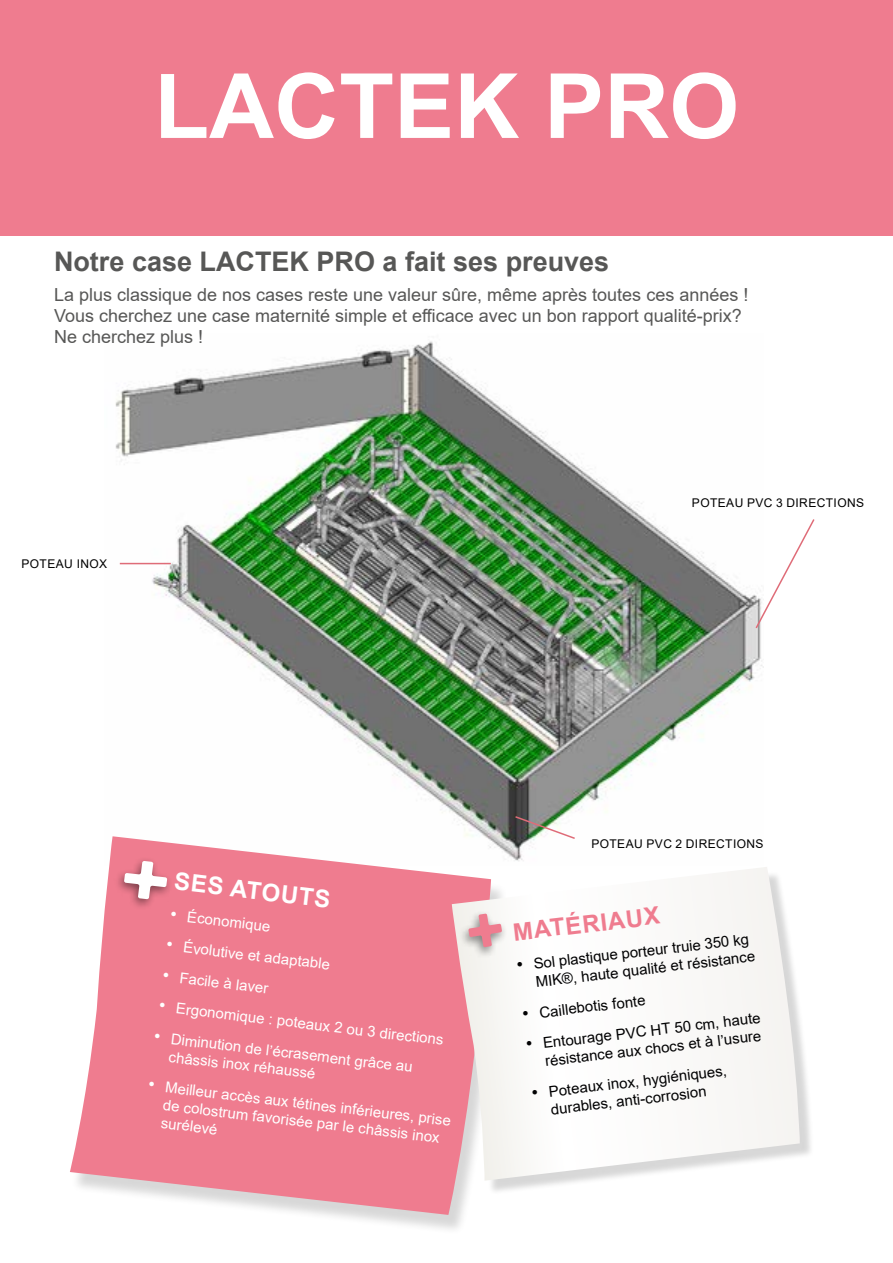
<style>
.page{position:relative;width:893px;height:1263px;background:#fff}
.page>*{position:absolute;margin:0;border:0;box-sizing:border-box;transform-origin:0 0}
.t1{font:700 90px "Arial";color:#fff}
.t2{font:700 27px "Arial";color:#575756}
.t3{font:700 24px "Arial";color:#fff}
.t4{font:700 24px "Arial";color:#ef7c8f}
.t5{font:18px/21.3px "Arial";color:#575756}
.t6{font:15px/18.3px "Arial";color:#fff}
.t7{font:15px/18px "Arial";color:#020203;text-align:right}
.t8{font:12px "Arial";letter-spacing:.035em;color:#000}
.s1{font-size:18px}
</style>
<div class="page">
<div style="left:0;top:0;width:893px;height:235px;background:#ef7c8f"></div>
<img style="left:115px;top:341px;width:647px;height:520px">
<div style="left:70px;top:840px;width:437px;height:394px;background:#000;opacity:.16"></div>
<svg style="left:70px;top:836px;width:421px;height:379px;background:#f091a1"></svg>
<div style="left:114px;top:856px;width:58px;height:54px;background:#000;opacity:.47"></div>
<svg style="left:124px;top:861px;width:43px;height:38px"></svg>
<div style="left:456px;top:870px;width:359px;height:324px;background:#000;opacity:.16"></div>
<svg style="left:452px;top:867px;width:348px;height:314px"></svg>
<div style="left:458px;top:909px;width:49px;height:49px;background:#000;opacity:.47"></div>
<svg style="left:468px;top:913px;width:34px;height:34px"></svg>
<hr style="left:120px;top:563px;width:51px;height:1px;background:#df6c78">
<svg style="left:514px;top:815px;width:63px;height:25px"></svg>
<svg style="left:754px;top:517px;width:61px;height:113px"></svg>
<h1 class="t1" style="left:154px;top:43px;width:586px">LACTEK PRO</h1>
<h2 class="t2" style="left:54px;top:242px;width:557px">Notre case LACTEK PRO a fait ses preuves</h2>
<p class="t5" style="left:54px;top:284px;width:696px">La plus classique de nos cases reste une valeur sûre, même après toutes ces années !<br>Vous cherchez une case maternité simple et efficace avec un bon rapport qualité-prix?<br>Ne cherchez plus !</p>
<p class="t8" style="left:21px;top:555px;width:87px">POTEAU INOX</p>
<p class="t8" style="left:692px;top:494px;width:174px">POTEAU PVC 3 DIRECTIONS</p>
<h3 class="t3" style="left:177px;top:864px;width:158px;rotate:7deg">SES ATOUTS</h3>
<p class="t6" style="left:172px;top:905px;width:102px;rotate:7deg"><span class="s1">•</span> Économique</p>
<p class="t6" style="left:168px;top:935px;width:166px;rotate:7deg"><span class="s1">•</span> Évolutive et adaptable</p>
<p class="t6" style="left:164px;top:966px;width:108px;rotate:7deg"><span class="s1">•</span> Facile à laver</p>
<p class="t6" style="left:160px;top:996px;width:288px;rotate:7deg"><span class="s1">•</span> Ergonomique : poteaux 2 ou 3 directions</p>
<p class="t6" style="left:172px;top:1029px;width:245px;text-indent:-17px;rotate:7deg"><span class="s1">•</span> Diminution de l’écrasement grâce au châssis inox réhaussé</p>
<p class="t6" style="left:167px;top:1077px;width:289px;text-indent:-17px;rotate:7deg"><span class="s1">•</span> Meilleur accès aux tétines inférieures, prise de colostrum favorisée par le châssis inox surélevé</p>
<p class="t8" style="left:591px;top:835px;width:174px">POTEAU PVC 2 DIRECTIONS</p>
<h3 class="t4" style="left:511px;top:916px;width:149px;rotate:-7deg">MATÉRIAUX</h3>
<p class="t7" style="left:516px;top:958px;width:239px;rotate:-7deg"><span class="s1">•</span> Sol plastique porteur truie 350 kg<br>MIK®, haute qualité et résistance</p>
<p class="t7" style="left:521px;top:1006px;width:125px;rotate:-7deg"><span class="s1">•</span> Caillebotis fonte</p>
<p class="t7" style="left:525px;top:1037px;width:238px;rotate:-7deg"><span class="s1">•</span> Entourage PVC HT 50 cm, haute résistance aux chocs et à l’usure</p>
<p class="t7" style="left:531px;top:1085px;width:198px;text-align:center;rotate:-7deg"><span class="s1">•</span> Poteaux inox, hygiéniques, durables, anti-corrosion</p>
</div>
